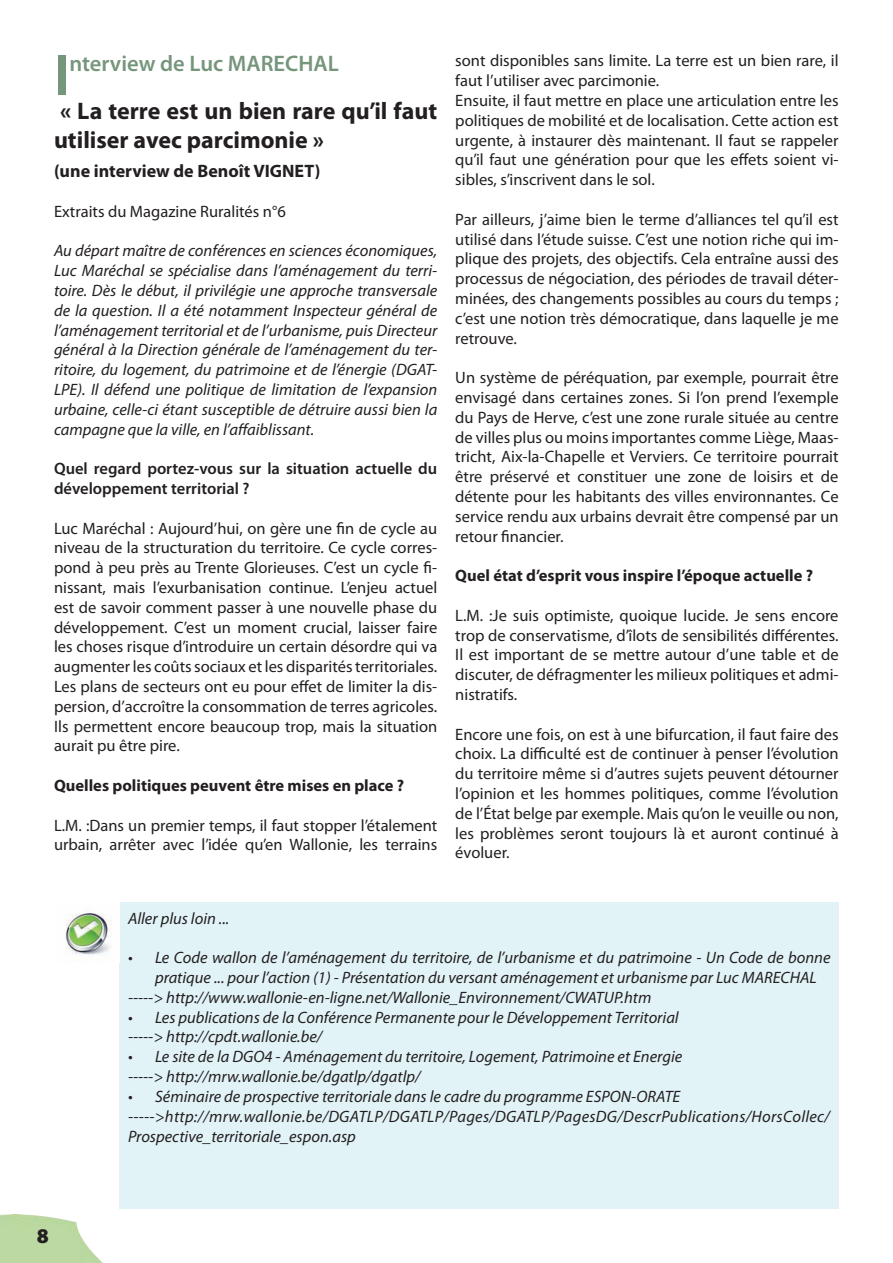
<style>
.page{position:relative;width:893px;height:1263px;background:#fff}
.page>*{position:absolute;margin:0;border:0;box-sizing:border-box;transform-origin:0 0}
.t1{font:600 58.05px "Myriad Pro";color:#76967c}
.t2{font:700 24px/28.8px "Myriad Pro";color:#231f20}
.t3{font:600 22.5px "Myriad Pro";color:#76967c}
.t4{font:900 21px "Myriad Pro";color:#231f20}
.t5{font:700 18px "Myriad Pro";color:#231f20}
.t6{font:16.5px/19.8px "Myriad Pro";color:#231f20;text-align:justify}
.t7{font:italic 16.5px/19.8px "Myriad Pro";color:#231f20}
.t8{font:700 16.5px "Myriad Pro";color:#231f20}
.t9{font:600 16.5px/19.8px "Myriad Pro";color:#231f20}
</style>
<div class="page">
<img style="left:0;top:1214px;width:103px;height:49px">
<div style="left:120px;top:903px;width:719px;height:306px;background:#e2f3f8"></div>
<img style="left:65px;top:913px;width:47px;height:42px">
<h1 class="t1" style="left:54px;top:38px;width:17px">I</h1>
<h3 class="t3" style="left:69px;top:49px;width:269px">nterview de Luc MARECHAL</h3>
<h2 class="t2" style="left:54px;top:96px;width:385px">« La terre est un bien rare qu’il faut utiliser avec parcimonie »</h2>
<p class="t5" style="left:54px;top:159px;width:268px">(une interview de Benoît VIGNET)</p>
<p class="t6" style="left:54px;top:201px;width:233px">Extraits du Magazine Ruralités n°6</p>
<p class="t7" style="left:54px;top:241px;width:385px;text-align:justify">Au départ maître de conférences en sciences économiques, Luc Maréchal se spécialise dans l’aménagement du terri&shy;toire. Dès le début, il privilégie une approche transversale de la question. Il a été notamment Inspecteur général de l’aménagement territorial et de l’urbanisme, puis Directeur général à la Direction générale de l’aménagement du ter&shy;ritoire, du logement, du patrimoine et de l’énergie (DGAT-LPE). Il défend une politique de limitation de l’expansion urbaine, celle-ci étant susceptible de détruire aussi bien la campagne que la ville, en l’affaiblissant.</p>
<p class="t9" style="left:54px;top:458px;width:385px">Quel regard portez-vous sur la situation actuelle du développement territorial ?</p>
<p class="t6" style="left:54px;top:518px;width:385px">Luc Maréchal : Aujourd’hui, on gère une fin de cycle au niveau de la structuration du territoire. Ce cycle corres&shy;pond à peu près au Trente Glorieuses. C’est un cycle fi&shy;nissant, mais l’exurbanisation continue. L’enjeu actuel est de savoir comment passer à une nouvelle phase du développement. C’est un moment crucial, laisser faire les choses risque d’introduire un certain désordre qui va augmenter les coûts sociaux et les disparités territoriales.<br>Les plans de secteurs ont eu pour effet de limiter la dis&shy;persion, d’accroître la consommation de terres agricoles.<br>Ils permettent encore beaucoup trop, mais la situation aurait pu être pire.</p>
<p class="t8" style="left:54px;top:775px;width:352px">Quelles politiques peuvent être mises en place ?</p>
<p class="t6" style="left:54px;top:815px;width:385px">L.M. :Dans un premier temps, il faut stopper l’étalement urbain, arrêter avec l’idée qu’en Wallonie, les terrains</p>
<p class="t6" style="left:455px;top:51px;width:385px;text-align:left">sont disponibles sans limite. La terre est un bien rare, il faut l’utiliser avec parcimonie.<br>Ensuite, il faut mettre en place une articulation entre les politiques de mobilité et de localisation. Cette action est urgente, à instaurer dès maintenant. Il faut se rappeler qu’il faut une génération pour que les effets soient vi&shy;sibles, s’inscrivent dans le sol.</p>
<p class="t6" style="left:455px;top:209px;width:385px">Par ailleurs, j’aime bien le terme d’alliances tel qu’il est utilisé dans l’étude suisse. C’est une notion riche qui im&shy;plique des projets, des objectifs. Cela entraîne aussi des processus de négociation, des périodes de travail déter&shy;minées, des changements possibles au cours du temps ; c’est une notion très démocratique, dans laquelle je me retrouve.</p>
<p class="t6" style="left:455px;top:367px;width:385px">Un système de péréquation, par exemple, pourrait être envisagé dans certaines zones. Si l’on prend l’exemple du Pays de Herve, c’est une zone rurale située au centre de villes plus ou moins importantes comme Liège, Maas&shy;tricht, Aix-la-Chapelle et Verviers. Ce territoire pourrait être préservé et constituer une zone de loisirs et de détente pour les habitants des villes environnantes. Ce service rendu aux urbains devrait être compensé par un retour financier.</p>
<p class="t8" style="left:455px;top:565px;width:359px">Quel état d’esprit vous inspire l’époque actuelle ?</p>
<p class="t6" style="left:455px;top:605px;width:385px">L.M. :Je suis optimiste, quoique lucide. Je sens encore trop de conservatisme, d’îlots de sensibilités différentes.<br>Il est important de se mettre autour d’une table et de discuter, de défragmenter les milieux politiques et admi&shy;nistratifs.</p>
<p class="t6" style="left:455px;top:724px;width:385px">Encore une fois, on est à une bifurcation, il faut faire des choix. La difficulté est de continuer à penser l’évolution du territoire même si d’autres sujets peuvent détourner l’opinion et les hommes politiques, comme l’évolution de l’État belge par exemple. Mais qu’on le veuille ou non, les problèmes seront toujours là et auront continué à évoluer.</p>
<p class="t4" style="left:37px;top:1223px;width:14px">8</p>
<p class="t7" style="left:128px;top:908px;width:103px">Aller plus loin ...</p>
<p class="t7" style="left:128px;top:947px;width:704px">• Le Code wallon de l’aménagement du territoire, de l’urbanisme et du patrimoine - Un Code de bonne</p>
<p class="t7" style="left:155px;top:967px;width:663px">pratique ... pour l’action (1) - Présentation du versant aménagement et urbanisme par Luc MARECHAL</p>
<p class="t7" style="left:128px;top:987px;width:525px">-----&gt; http://www.wallonie-en-ligne.net/Wallonie_Environnement/CWATUP.htm</p>
<p class="t7" style="left:128px;top:1007px;width:552px">• Les publications de la Conférence Permanente pour le Développement Territorial -----&gt; http://cpdt.wallonie.be/</p>
<p class="t7" style="left:128px;top:1046px;width:556px">• Le site de la DGO4 - Aménagement du territoire, Logement, Patrimoine et Energie -----&gt; http://mrw.wallonie.be/dgatlp/dgatlp/</p>
<p class="t7" style="left:128px;top:1086px;width:703px">• Séminaire de prospective territoriale dans le cadre du programme ESPON-ORATE -----&gt;http://mrw.wallonie.be/DGATLP/DGATLP/Pages/DGATLP/PagesDG/DescrPublications/HorsCollec/<br>Prospective_territoriale_espon.asp</p>
</div>
